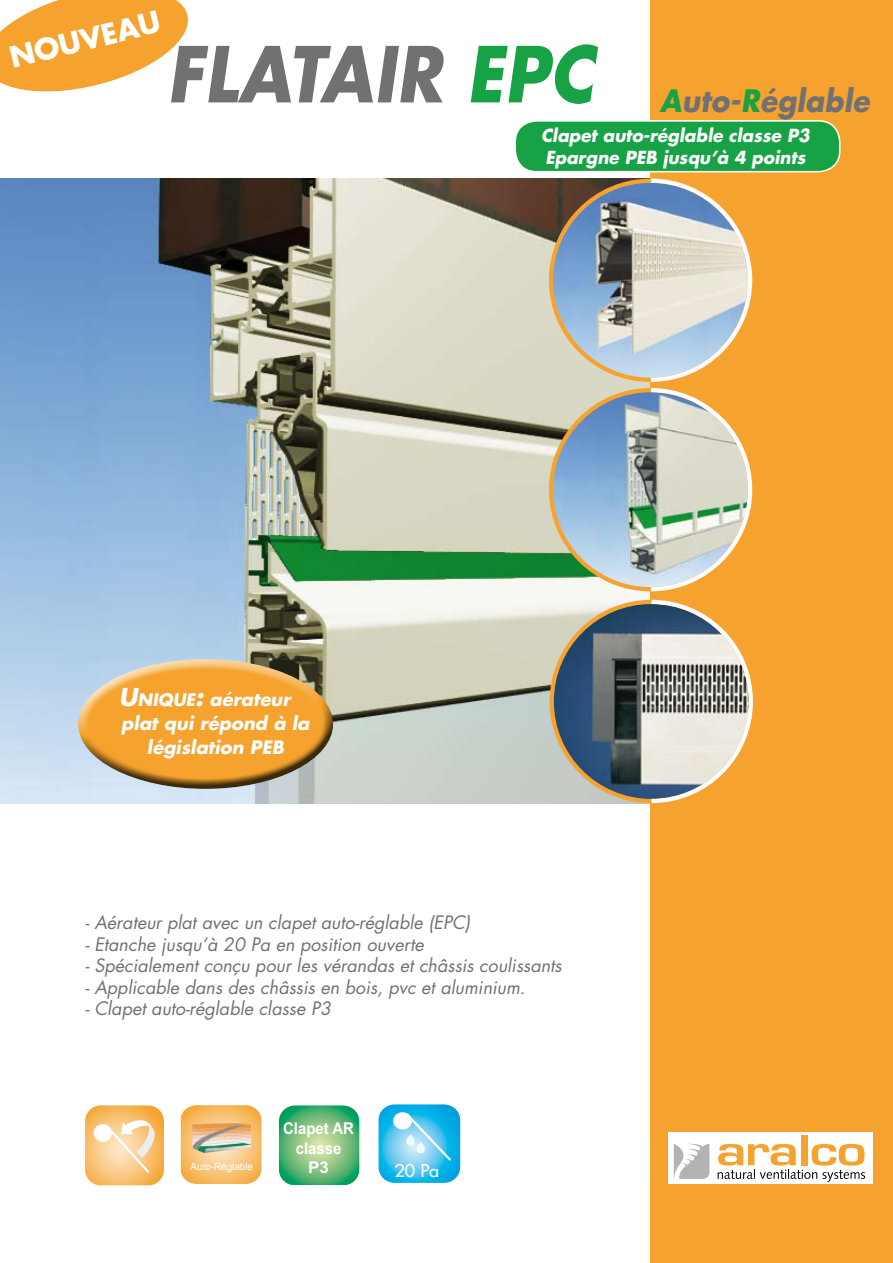
<style>
.page{position:relative;width:893px;height:1263px;background:#fff}
.page>*{position:absolute;margin:0;border:0;box-sizing:border-box;transform-origin:0 0}
.t1{font:italic 700 75px "Futura LT";letter-spacing:.01em;color:#707173;scale:.9 1}
.t2{font:italic 700 30px "Futura LT";letter-spacing:.01em;color:#707173;scale:.93 1}
.t3{font:700 28.5px "Futura LT";color:#fff}
.t4{font:italic 18px "Futura LT";color:#707173}
.t5{font:italic 700 18px "Futura LT";color:#fff}
.t6{font:italic 700 17.55px/22.5px "Futura LT";color:#fff}
.t7{font:17.25px "Futura LT";color:#fff;scale:1.05 1}
.t8{font:700 16.2px/19.5px "Arial";color:#fff;text-align:center;scale:.92 1}
.t9{font:700 16.2px "Arial";color:#fff;scale:1.05 1}
.t10{font:9.9px "Arial";color:#fff}
.s1{color:#17a345}
.s2{font-size:24px}
.s3{font-size:16.8px}
</style>
<div class="page">
<img style="left:0;top:179px;width:647px;height:625px">
<div style="left:651px;top:0;width:242px;height:1263px;background:#f5a32e"></div>
<img style="left:552px;top:602px;width:199px;height:199px;border-radius:100px">
<div style="left:668px;top:1132px;width:205px;height:51px;background:#fff"></div>
<div style="left:801px;top:1135px;width:6px;height:30px;background:#f5a32e"></div>
<svg style="left:718px;top:1144px;width:147px;height:38px"></svg>
<svg style="left:674px;top:1143px;width:35px;height:36px"></svg>
<svg style="left:0;top:0;width:188px;height:92px"></svg>
<img style="left:551px;top:390px;width:199px;height:199px;border-radius:100px">
<img style="left:552px;top:181px;width:95px;height:199px">
<svg style="left:647px;top:176px;width:106px;height:629px"></svg>
<svg style="left:85px;top:1105px;width:79px;height:81px;background:#f8cb8a"></svg>
<div style="left:515px;top:121px;width:325px;height:51px;background:#17a345;border-radius:21px"></div>
<div style="left:514px;top:120px;width:326px;height:52px;border:2px solid #fff;border-radius:21px"></div>
<div style="left:77px;top:655px;width:267px;height:135px;background:#000;opacity:.75"></div>
<svg style="left:379px;top:1105px;width:81px;height:77px;background:#4ac2ec"></svg>
<div style="left:377px;top:1103px;width:85px;height:81px;border:1px solid #fff;border-radius:17px"></div>
<svg style="left:406px;top:1134px;width:9px;height:12px"></svg>
<svg style="left:416px;top:1142px;width:9px;height:11px"></svg>
<svg style="left:279px;top:1105px;width:81px;height:80px;background:#6fbd80"></svg>
<svg style="left:181px;top:1105px;width:81px;height:79px;background:#f8c172"></svg>
<img style="left:192px;top:1122px;width:59px;height:31px">
<h3 class="t3" style="left:6px;top:40px;width:156px;rotate:-14deg">Nouveau</h3>
<h1 class="t1" style="left:167px;top:24px;width:476px">FLATAIR <span class="s1">EPC</span></h1>
<h2 class="t2" style="left:660px;top:81px;width:227px"><span class="s1">A</span>uto-<span class="s1">R</span>églable</h2>
<p class="t6" style="left:541px;top:124px;width:270px">Clapet auto-réglable classe P3<br>Epargne PEB jusqu’à 4 points</p>
<p class="t5" style="left:119px;top:687px;width:173px"><span class="s2">U</span><span class="s3">NIQUE</span><span class="s2">:</span> aérateur</p>
<p class="t5" style="left:121px;top:711px;width:190px">plat qui répond à la</p>
<p class="t5" style="left:147px;top:735px;width:138px">législation PEB</p>
<p class="t4" style="left:85px;top:911px;width:387px">- Aérateur plat avec un clapet auto-réglable (EPC)</p>
<p class="t4" style="left:85px;top:932px;width:340px">- Etanche jusqu’à 20 Pa en position ouverte</p>
<p class="t4" style="left:85px;top:954px;width:478px">- Spécialement conçu pour les vérandas et châssis coulissants</p>
<p class="t4" style="left:85px;top:976px;width:442px">- Applicable dans des châssis en bois, pvc et aluminium.</p>
<p class="t4" style="left:85px;top:997px;width:248px">- Clapet auto-réglable classe P3</p>
<p class="t8" style="left:283px;top:1120px;width:79px">Clapet AR classe</p>
<p class="t10" style="left:191px;top:1160px;width:64px">Auto-Réglable</p>
<p class="t9" style="left:308px;top:1157px;width:21px">P3</p>
<p class="t7" style="left:394px;top:1159px;width:44px">20 Pa</p>
</div>
